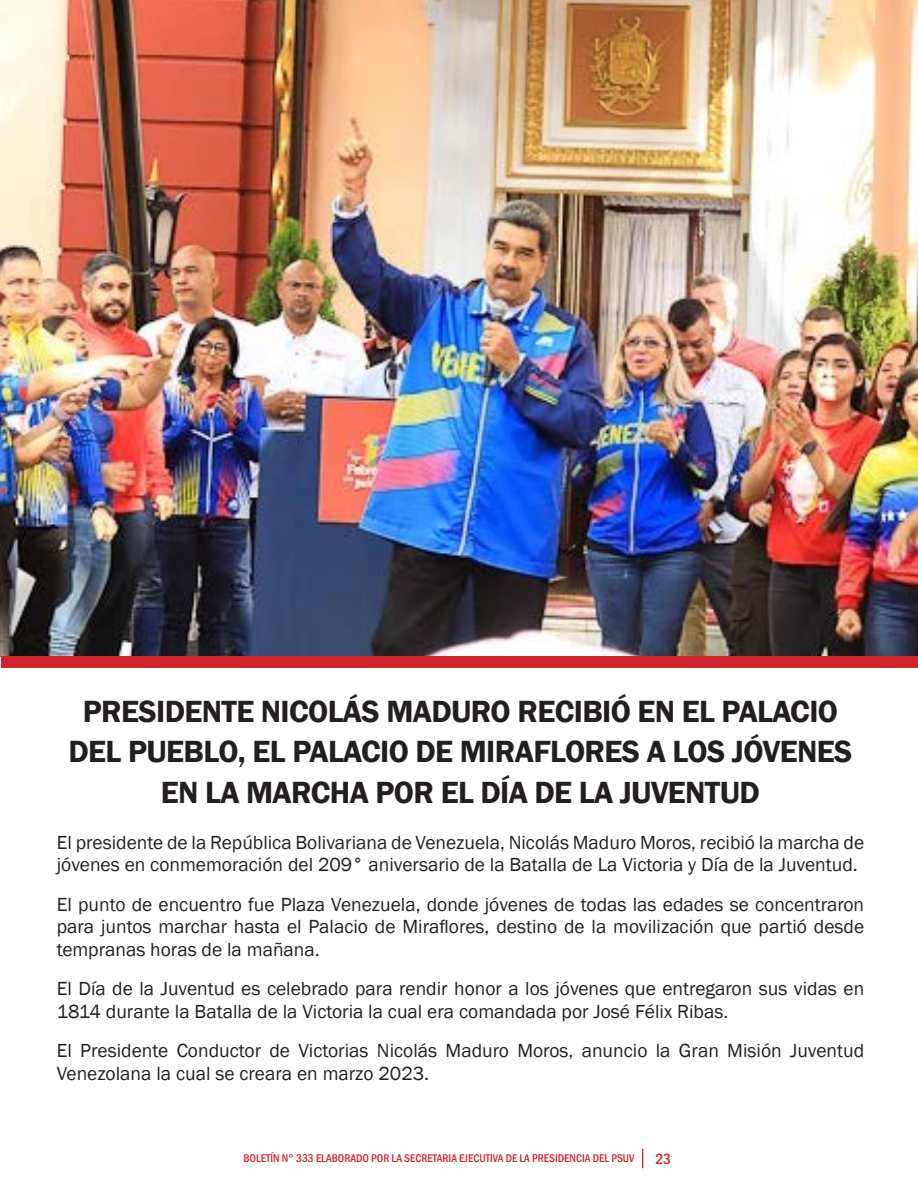
<style>
.page{position:relative;width:918px;height:1188px;background:#fff}
.page>*{position:absolute;margin:0;border:0;box-sizing:border-box;transform-origin:0 0}
.Estilo_de_párrafo_1{font:600 31.5px/40.5px "Franklin Gothic";letter-spacing:-.02em;color:#231f20;text-align:center}
.Estilo_de_párrafo_1-2{font:19.5px/22.5px "Franklin Gothic";color:#231f20}
.t1{font:500 condensed 15.3px "Franklin Gothic";color:#d1232a}
.t2{font:500 condensed 11.55px "Franklin Gothic";color:#d1232a}
</style>
<div class="page">
<svg style="left:642px;top:1149px;width:1px;height:19px"></svg>
<img style="left:0;top:0;width:918px;height:657px">
<div style="left:1px;top:657px;width:917px;height:11px;background:#d1232a"></div>
<p class="Estilo_de_párrafo_1" style="left:69px;top:692px;width:785px">PRESIDENTE NICOLÁS MADURO RECIBIÓ EN EL PALACIO<br>DEL PUEBLO, EL PALACIO DE MIRAFLORES A LOS JÓVENES<br>EN LA MARCHA POR EL DÍA DE LA JUVENTUD</p>
<p class="Estilo_de_párrafo_1-2" style="left:57px;top:832px;width:809px">El presidente de la República Bolivariana de Venezuela, Nicolás Maduro Moros, recibió la marcha de jóvenes en conmemoración del 209° aniversario de la Batalla de La Victoria y Día de la Juventud.</p>
<p class="Estilo_de_párrafo_1-2" style="left:57px;top:894px;width:809px;text-align:justify">El punto de encuentro fue Plaza Venezuela, donde jóvenes de todas las edades se concentraron para juntos marchar hasta el Palacio de Miraflores, destino de la movilización que partió desde tempranas horas de la mañana.</p>
<p class="Estilo_de_párrafo_1-2" style="left:57px;top:978px;width:809px">El Día de la Juventud es celebrado para rendir honor a los jóvenes que entregaron sus vidas en<br>1814 durante la Batalla de la Victoria la cual era comandada por José Félix Ribas.</p>
<p class="Estilo_de_párrafo_1-2" style="left:57px;top:1040px;width:809px">El Presidente Conductor de Victorias Nicolás Maduro Moros, anuncio la Gran Misión Juventud<br>Venezolana la cual se creara en marzo 2023.</p>
<p class="t2" style="left:243px;top:1150px;width:393px">BOLETÍN N° 333 ELABORADO POR LA SECRETARIA EJECUTIVA DE LA PRESIDENCIA DEL PSUV</p>
<p class="t1" style="left:655px;top:1149px;width:17px">23</p>
</div>
